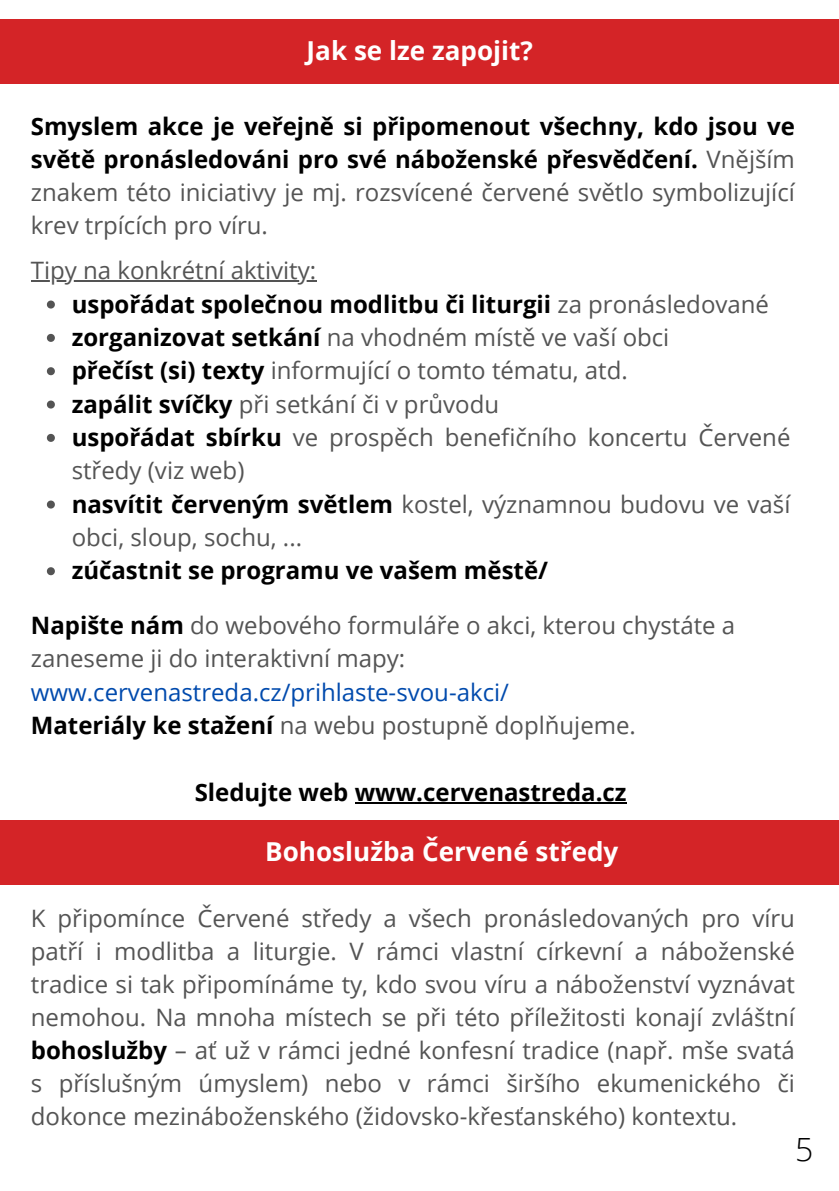
<style>
.page{position:relative;width:839px;height:1191px;background:#fff}
.page>*{position:absolute;margin:0;border:0;box-sizing:border-box;transform-origin:0 0}
.t1{font:300 32px "Open Sans";color:#000}
.t2{font:700 26px "Open Sans";color:#fff}
.t3{font:24px/33px "Open Sans";color:#545454}
.t4{font:700 24px/33px "Open Sans";color:#000;text-align:justify}
.t5{font:24px "Open Sans";color:#004aad}
.s1{font-weight:400;color:#545454}
.s2{font-weight:700;color:#000}
</style>
<div class="page">
<div style="left:0;top:19px;width:838px;height:65px;background:#d42427"></div>
<svg style="left:47px;top:301px;width:8px;height:8px"></svg>
<svg style="left:47px;top:334px;width:8px;height:8px"></svg>
<svg style="left:47px;top:367px;width:8px;height:8px"></svg>
<svg style="left:47px;top:401px;width:8px;height:8px"></svg>
<svg style="left:47px;top:434px;width:8px;height:8px"></svg>
<svg style="left:47px;top:501px;width:8px;height:8px"></svg>
<svg style="left:47px;top:567px;width:8px;height:8px"></svg>
<hr style="left:31px;top:281px;width:285px;height:1px;background:#545454">
<hr style="left:354px;top:802px;width:272px;height:1px;background:#000">
<div style="left:0;top:820px;width:838px;height:65px;background:#d42427"></div>
<p class="t2" style="left:306px;top:32px;width:228px">Jak se lze zapojit?</p>
<p class="t4" style="left:31px;top:109px;width:765px">Smyslem akce je veřejně si připomenout všechny, kdo jsou ve světě pronásledováni pro své náboženské přesvědčení. <span class="s1">Vnějším znakem této iniciativy je mj. rozsvícené červené světlo symbolizující krev trpících pro víru.</span></p>
<p class="t3" style="left:31px;top:253px;width:287px">Tipy na konkrétní aktivity:</p>
<p class="t4" style="left:72px;top:287px;width:698px">uspořádat společnou modlitbu či liturgii <span class="s1">za pronásledované</span></p>
<p class="t3" style="left:72px;top:320px;width:599px"><span class="s2">zorganizovat setkání</span> na vhodném místě ve vaší obci</p>
<p class="t3" style="left:72px;top:353px;width:557px"><span class="s2">přečíst (si) texty</span> informující o tomto tématu, atd.</p>
<p class="t3" style="left:72px;top:387px;width:429px"><span class="s2">zapálit svíčky</span> při setkání či v průvodu</p>
<p class="t3" style="left:72px;top:420px;width:720px"><span class="s2">uspořádat sbírku</span> ve prospěch benefičního koncertu Červené středy (viz web)</p>
<p class="t3" style="left:72px;top:487px;width:720px"><span class="s2">nasvítit červeným světlem</span> kostel, významnou budovu ve vaší obci, sloup, sochu, ...</p>
<p class="t4" style="left:72px;top:553px;width:478px">zúčastnit se programu ve vašem městě/</p>
<p class="t3" style="left:31px;top:608px;width:706px"><span class="s2">Napište nám</span> do webového formuláře o akci, kterou chystáte a zaneseme ji do interaktivní mapy:</p>
<p class="t5" style="left:31px;top:675px;width:479px">www.cervenastreda.cz/prihlaste-svou-akci/</p>
<p class="t3" style="left:31px;top:708px;width:606px"><span class="s2">Materiály ke stažení</span> na webu postupně doplňujeme.</p>
<p class="t4" style="left:195px;top:775px;width:433px">Sledujte web www.cervenastreda.cz</p>
<p class="t2" style="left:265px;top:833px;width:354px">Bohoslužba Červené středy</p>
<p class="t3" style="left:31px;top:901px;width:765px;text-align:justify">K připomínce Červené středy a všech pronásledovaných pro víru patří i modlitba a liturgie. V rámci vlastní církevní a náboženské tradice si tak připomínáme ty, kdo svou víru a náboženství vyznávat nemohou. Na mnoha místech se při této příležitosti konají zvláštní <span class="s2">bohoslužby</span> – ať už v rámci jedné konfesní tradice (např. mše svatá s příslušným úmyslem) nebo v rámci širšího ekumenického či dokonce mezináboženského (židovsko-křesťanského) kontextu.</p>
<p class="t1" style="left:795px;top:1127px;width:20px">5</p>
</div>
